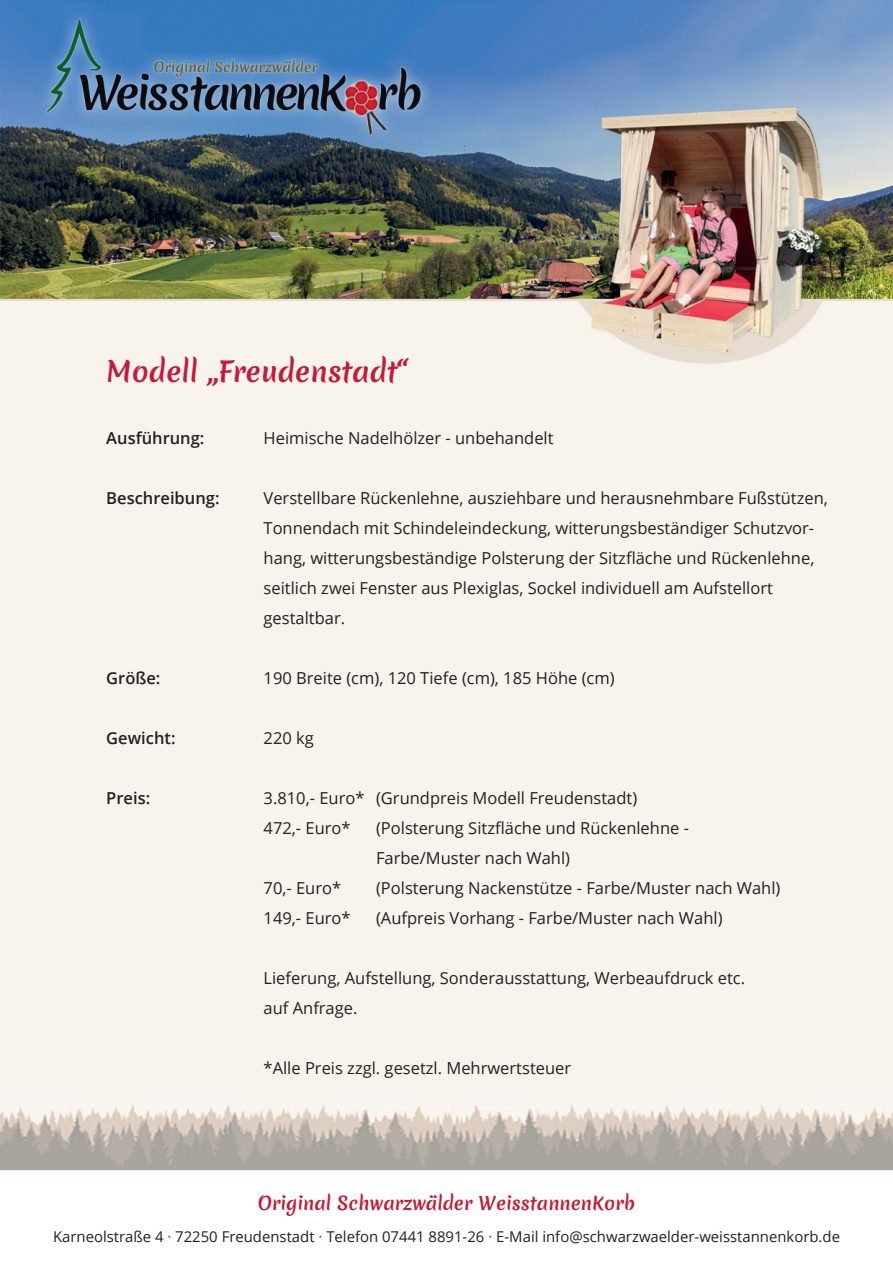
<style>
.page{position:relative;width:893px;height:1263px;background:#fff}
.page>*{position:absolute;margin:0;border:0;box-sizing:border-box;transform-origin:0 0}
.t1{font:27.6px "Merienda One";color:#c11d3b}
.t2{font:18px "Merienda One";color:#c11d3b}
.t3{font:16.5px/30px "Open Sans";color:#231f20}
.t4{font:600 16.5px "Open Sans";color:#231f20}
.t5{font:14.85px "Open Sans";color:#231f20}
.s1{color:#c11d3b}
</style>
<div class="page">
<img style="left:0;top:0;width:892px;height:1171px">
<h1 class="t1" style="left:106px;top:352px;width:302px">Modell „Freudenstadt“</h1>
<p class="t4" style="left:106px;top:427px;width:100px">Ausführung:</p>
<p class="t3" style="left:264px;top:423px;width:292px">Heimische Nadelhölzer - unbehandelt</p>
<p class="t4" style="left:106px;top:487px;width:115px">Beschreibung:</p>
<p class="t3" style="left:264px;top:483px;width:566px">Verstellbare Rückenlehne, ausziehbare und herausnehmbare Fußstützen, Tonnendach mit Schindeleindeckung, witterungsbeständiger Schutzvor&shy;hang, witterungsbeständige Polsterung der Sitzfläche und Rückenlehne, seitlich zwei Fenster aus Plexiglas, Sockel individuell am Aufstellort gestaltbar.</p>
<p class="t4" style="left:106px;top:667px;width:56px">Größe:</p>
<p class="t3" style="left:264px;top:663px;width:353px">190 Breite (cm), 120 Tiefe (cm), 185 Höhe (cm)</p>
<p class="t4" style="left:106px;top:727px;width:71px">Gewicht:</p>
<p class="t3" style="left:264px;top:723px;width:52px">220 kg</p>
<p class="t4" style="left:106px;top:787px;width:45px">Preis:</p>
<p class="t3" style="left:264px;top:783px;width:375px">3.810,- Euro* (Grundpreis Modell Freudenstadt)<br>472,- Euro*</p>
<p class="t3" style="left:376px;top:813px;width:314px">(Polsterung Sitzfläche und Rückenlehne -<br>Farbe/Muster nach Wahl)</p>
<p class="t3" style="left:264px;top:873px;width:79px">70,- Euro*</p>
<p class="t3" style="left:376px;top:873px;width:406px">(Polsterung Nackenstütze - Farbe/Muster nach Wahl)</p>
<p class="t3" style="left:264px;top:903px;width:89px">149,- Euro*</p>
<p class="t3" style="left:376px;top:903px;width:348px">(Aufpreis Vorhang - Farbe/Muster nach Wahl)</p>
<p class="t3" style="left:264px;top:963px;width:483px">Lieferung, Aufstellung, Sonderausstattung, Werbeaufdruck etc. auf Anfrage.</p>
<p class="t3" style="left:264px;top:1053px;width:309px">*Alle Preis zzgl. gesetzl. Mehrwertsteuer</p>
<p class="t2" style="left:258px;top:1190px;width:379px">Original Schwarzwälder WeisstannenKorb</p>
<p class="t5" style="left:53px;top:1226px;width:788px">Karneolstraße 4 <span class="s1">·</span> 72250 Freudenstadt <span class="s1">·</span> Telefon 07441 8891-26 <span class="s1">·</span> E-Mail info@schwarzwaelder-weisstannenkorb.de</p>
</div>
